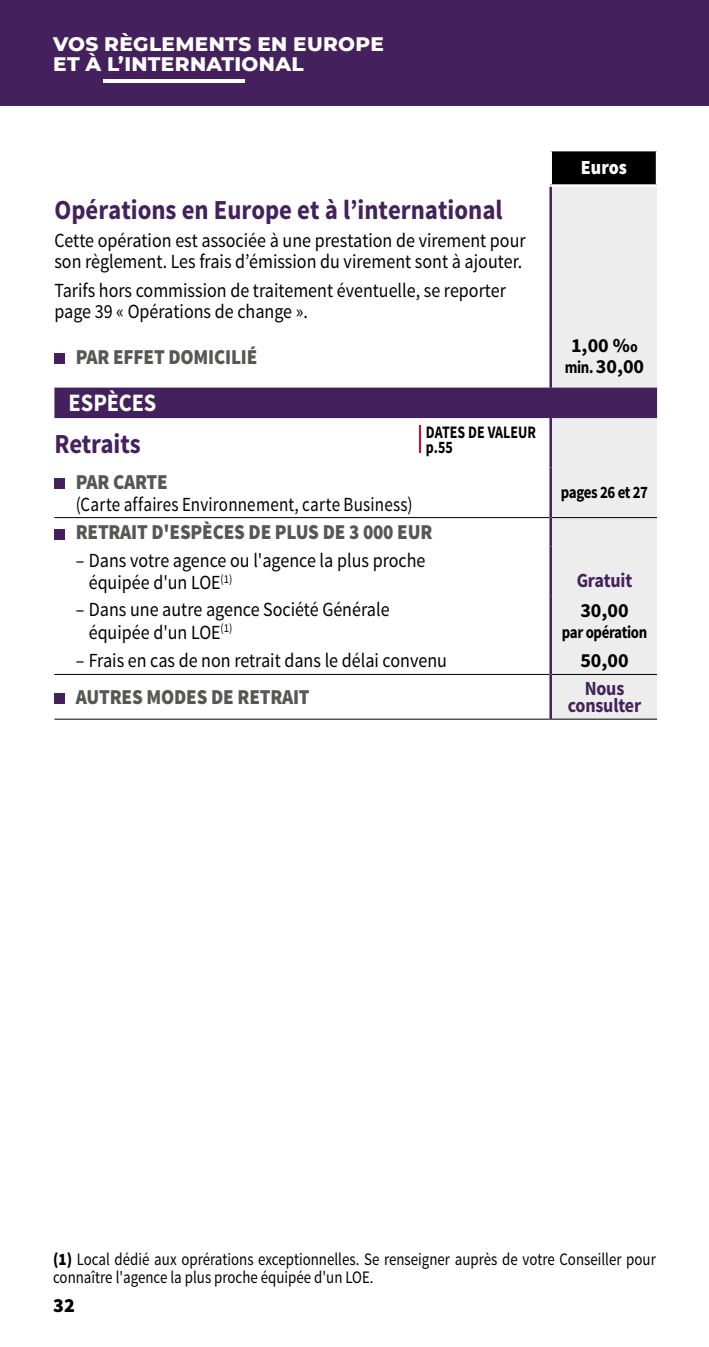
<style>
.page{position:relative;width:709px;height:1347px;background:#fff}
.page>*{position:absolute;margin:0;border:0;box-sizing:border-box;transform-origin:0 0}
.t1{font:700 27.5px "Source Sans Pro";color:#44215c;scale:.9 1}
.t2{font:700 25px "Source Sans Pro";letter-spacing:-.005em;color:#fff;scale:.9 1}
.t3{font:900 21.25px "Source Sans Pro";letter-spacing:-.01em;color:#575756;scale:.9 1}
.t4{font:20px/21.2px "Source Sans Pro";color:#000;scale:.9 1}
.t5{font:20px "Source Sans Pro";color:#000;scale:.85 1}
.t6{font:800 20px/20px "Montserrat";letter-spacing:.02em;color:#fff}
.t7{font:700 20px/21.2px "Source Sans Pro";color:#000;text-align:center}
.t8{font:700 20px/17.5px "Source Sans Pro";letter-spacing:-.01em;color:#44215c;text-align:center;scale:.9 1}
.t9{font:900 20px "Source Sans Pro";letter-spacing:-.005em;color:#fff;scale:.9 1}
.t10{font:900 20px "Source Sans Pro";color:#000}
.t11{font:17.5px/18px "Source Sans Pro";color:#000;scale:.85 1}
.t12{font:700 17.5px "Source Sans Pro";letter-spacing:-.025em;color:#000;scale:.85 1}
.t13{font:700 17.5px/15px "Source Sans Pro";color:#000;scale:.8 1}
.s1{font-size:17.5px}
.s2{font-weight:900}
</style>
<div class="page">
<hr style="left:708px;top:0;width:1px;height:815px;background:#eb5d40">
<div style="left:0;top:0;width:709px;height:106px;background:#44215c"></div>
<hr style="left:103px;top:79px;width:142px;height:4px;background:#fff">
<div style="left:550px;top:150px;width:107px;height:36px;background:#000"></div>
<div style="left:552px;top:187px;width:105px;height:531px;background:#ededed"></div>
<div style="left:54px;top:387px;width:603px;height:31px;background:#44215c"></div>
<hr style="left:549px;top:149px;width:109px;height:2px;background:#fff">
<hr style="left:550px;top:184px;width:108px;height:3px;background:#fff">
<hr style="left:54px;top:718px;width:496px;height:1px;background:#000">
<hr style="left:550px;top:718px;width:107px;height:1px;background:#000">
<hr style="left:656px;top:151px;width:2px;height:33px;background:#fff">
<hr style="left:549px;top:151px;width:3px;height:33px;background:#fff">
<hr style="left:54px;top:517px;width:495px;height:1px;background:#000">
<hr style="left:552px;top:517px;width:105px;height:1px;background:#000">
<hr style="left:54px;top:674px;width:495px;height:1px;background:#000">
<hr style="left:552px;top:674px;width:105px;height:1px;background:#000">
<hr style="left:549px;top:187px;width:3px;height:145px;background:#44215c">
<hr style="left:549px;top:332px;width:3px;height:55px;background:#44215c">
<hr style="left:549px;top:387px;width:3px;height:31px;background:#44215c">
<hr style="left:549px;top:418px;width:3px;height:49px;background:#44215c">
<hr style="left:549px;top:467px;width:3px;height:50px;background:#44215c">
<hr style="left:549px;top:517px;width:3px;height:29px;background:#44215c">
<hr style="left:549px;top:546px;width:3px;height:50px;background:#44215c">
<hr style="left:549px;top:596px;width:3px;height:50px;background:#44215c">
<hr style="left:549px;top:646px;width:3px;height:28px;background:#44215c">
<hr style="left:549px;top:674px;width:3px;height:45px;background:#44215c">
<div style="left:54px;top:353px;width:11px;height:10px;background:#44215c"></div>
<svg style="left:419px;top:425px;width:1px;height:28px"></svg>
<div style="left:54px;top:478px;width:11px;height:11px;background:#44215c"></div>
<div style="left:54px;top:529px;width:11px;height:10px;background:#44215c"></div>
<div style="left:54px;top:693px;width:11px;height:11px;background:#44215c"></div>
<p class="t6" style="left:53px;top:33px;width:332px">VOS RÈGLEMENTS EN EUROPE<br>ET À L’INTERNATIONAL</p>
<p class="t9" style="left:581px;top:155px;width:52px">Euros</p>
<h1 class="t1" style="left:54px;top:192px;width:499px">Opérations en Europe et à l’international</h1>
<p class="t4" style="left:54px;top:230px;width:525px">Cette opération est associée à une prestation de virement pour son règlement. Les frais d’émission du virement sont à ajouter.</p>
<p class="t4" style="left:54px;top:280px;width:503px">Tarifs hors commission de traitement éventuelle, se reporter page 39 « Opérations de change ».</p>
<p class="t3" style="left:76px;top:343px;width:203px">PAR EFFET DOMICILIÉ</p>
<p class="t7" style="left:565px;top:335px;width:81px">1,00 ‰ <span class="s1">min.</span> 30,00</p>
<p class="t2" style="left:69px;top:386px;width:99px">ESPÈCES</p>
<h1 class="t1" style="left:54px;top:426px;width:98px">Retraits</h1>
<p class="t13" style="left:426px;top:425px;width:139px">DATES DE VALEUR p.55</p>
<p class="t3" style="left:76px;top:468px;width:104px">PAR CARTE</p>
<p class="t5" style="left:76px;top:491px;width:398px">(Carte affaires Environnement, carte Business)</p>
<p class="t12" style="left:561px;top:481px;width:104px">pages 26 et 27</p>
<p class="t3" style="left:76px;top:518px;width:398px">RETRAIT D'ESPÈCES DE PLUS DE 3 000 EUR</p>
<p class="t4" style="left:89px;top:549px;width:375px;line-height:22.5px;text-indent:-13px">– Dans votre agence ou l'agence la plus proche équipée d'un LOE<sup>(1)</sup></p>
<p class="t8" style="left:576px;top:572px;width:63px">Gratuit</p>
<p class="t4" style="left:89px;top:599px;width:336px;line-height:22.5px;text-indent:-13px">– Dans une autre agence Société Générale équipée d'un LOE<sup>(1)</sup></p>
<p class="t7" style="left:580px;top:600px;width:50px">30,00</p>
<p class="t12" style="left:562px;top:621px;width:102px">par opération</p>
<p class="t4" style="left:76px;top:650px;width:414px">– Frais en cas de non retrait dans le délai convenu</p>
<p class="t7" style="left:580px;top:650px;width:50px">50,00</p>
<p class="t3" style="left:76px;top:683px;width:261px">AUTRES MODES DE RETRAIT</p>
<p class="t8" style="left:568px;top:680px;width:83px">Nous consulter</p>
<p class="t11" style="left:53px;top:1250px;width:710px"><span class="s2">(1)</span> Local dédié aux oprérations exceptionnelles. Se renseigner auprès de votre Conseiller pour connaître l'agence la plus proche équipée d'un LOE.</p>
<p class="t10" style="left:53px;top:1292px;width:23px">32</p>
</div>
